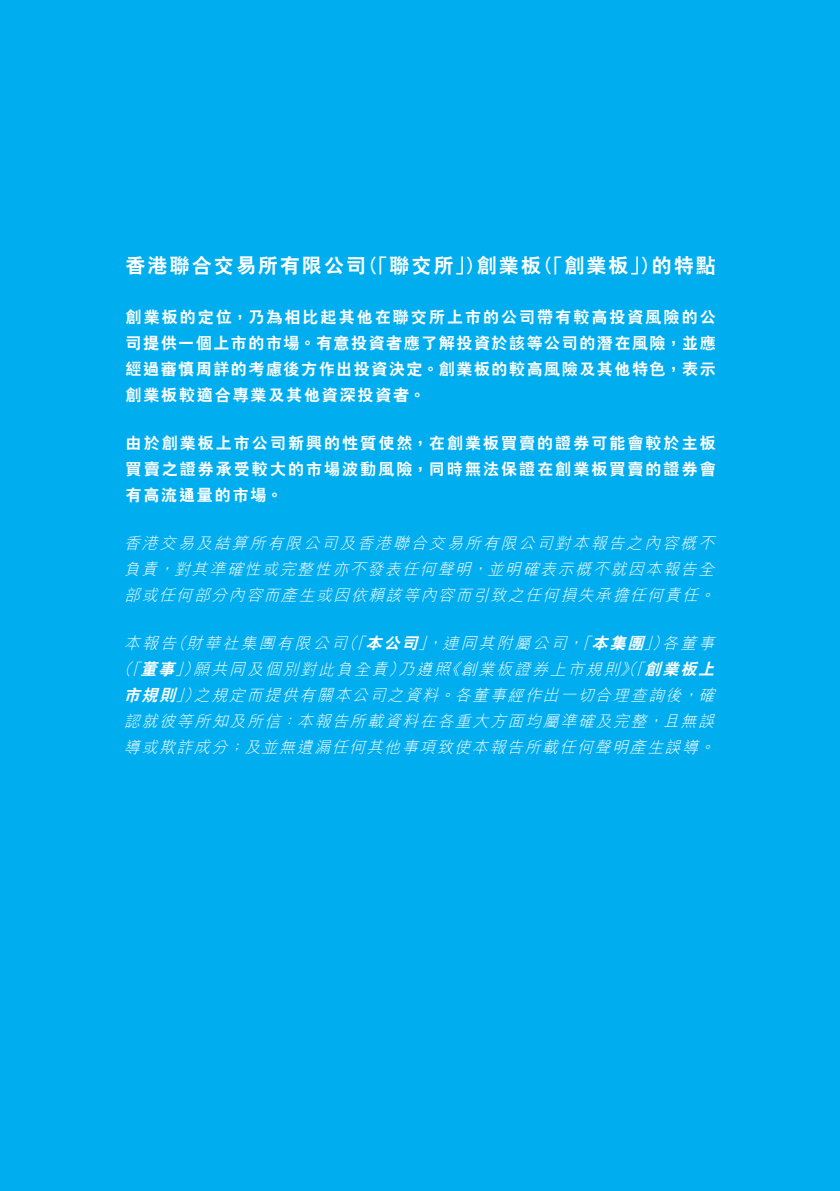
<style>
.page{position:relative;width:840px;height:1191px;background:#fff}
.page>*{position:absolute;margin:0;border:0;box-sizing:border-box;transform-origin:0 0}
._03_H1{font:800 20px "C Hei 2 HK";letter-spacing:.1em;color:#fff}
._01_Body_Text{font:italic 300 16px/26px "M Hei HK";color:#fff;text-align:right}
._01_Body_Text-2{font:800 16px/26px "C Hei 2 HK";letter-spacing:.115em;color:#fff;text-align:justify}
._01_Body_Text-3{font:italic 800 16px "C Hei 2 HK";color:#fff}
</style>
<div class="page">
<div style="left:0;top:0;width:839px;height:1191px;background:#00aeef"></div>
<p class="_03_H1" style="left:476px;top:252px;width:66px">創業板</p>
<p class="_03_H1" style="left:533px;top:252px;width:127px">（「創業板」）</p>
<p class="_03_H1" style="left:125px;top:252px;width:242px">香港聯合交易所有限公司</p>
<p class="_01_Body_Text-2" style="left:125px;top:304px;width:591px">創業板的定位，乃為相比起其他在聯交所上市的公司帶有較高投資風險的公司提供一個上市的市場。有意投資者應了解投資於該等公司的潛在風險，並應經過審慎周詳的考慮後方作出投資決定。創業板的較高風險及其他特色，表示創業板較適合專業及其他資深投資者。</p>
<p class="_01_Body_Text-2" style="left:125px;top:430px;width:591px">由於創業板上市公司新興的性質使然，在創業板買賣的證券可能會較於主板買賣之證券承受較大的市場波動風險，同時無法保證在創業板買賣的證券會有高流通量的市場。</p>
<p class="_01_Body_Text" style="left:124px;top:529px;width:597px">香港交易及結算所有限公司及香港聯合交易所有限公司對本報告之內容概不並明確表示概不就因本報告全</p>
<p class="_03_H1" style="left:358px;top:252px;width:127px">（「聯交所」）</p>
<p class="_03_H1" style="left:651px;top:252px;width:66px">的特點</p>
<p class="_01_Body_Text" style="left:174px;top:555px;width:304px">對其準確性或完整性亦不發表任何聲明</p>
<p class="_01_Body_Text" style="left:124px;top:555px;width:41px">負責</p>
<p class="_01_Body_Text" style="left:158px;top:555px;width:23px">，</p>
<p class="_01_Body_Text" style="left:471px;top:555px;width:23px">，</p>
<p class="_01_Body_Text" style="left:124px;top:581px;width:581px">部或任何部分內容而產生或因依賴該等內容而引致之任何損失承擔任何責任</p>
<p class="_01_Body_Text" style="left:661px;top:629px;width:59px">各董事</p>
<p class="_01_Body_Text" style="left:698px;top:581px;width:23px">。</p>
<p class="_01_Body_Text-3" style="left:591px;top:632px;width:59px">本集團</p>
<p class="_01_Body_Text" style="left:170px;top:629px;width:23px">（</p>
<p class="_01_Body_Text" style="left:341px;top:629px;width:31px">（「</p>
<p class="_01_Body_Text" style="left:643px;top:629px;width:31px">」）</p>
<p class="_01_Body_Text" style="left:442px;top:629px;width:131px">連同其附屬公司</p>
<p class="_01_Body_Text" style="left:124px;top:629px;width:230px">本報告財華社集團有限公司</p>
<p class="_01_Body_Text-3" style="left:365px;top:632px;width:59px">本公司</p>
<p class="_01_Body_Text" style="left:417px;top:629px;width:31px">，」</p>
<p class="_01_Body_Text" style="left:566px;top:629px;width:31px">「，</p>
<p class="_01_Body_Text-3" style="left:644px;top:658px;width:77px">創業板上</p>
<p class="_01_Body_Text" style="left:116px;top:655px;width:31px">（「</p>
<p class="_01_Body_Text" style="left:174px;top:655px;width:31px">」）</p>
<p class="_01_Body_Text" style="left:388px;top:655px;width:23px">）</p>
<p class="_01_Body_Text" style="left:619px;top:655px;width:32px">》（「</p>
<p class="_01_Body_Text" style="left:193px;top:655px;width:433px">願共同及個別對此負全責乃遵照創業板證券上市規則</p>
<p class="_01_Body_Text-3" style="left:140px;top:658px;width:41px">董事</p>
<p class="_01_Body_Text" style="left:444px;top:655px;width:23px">《</p>
<p class="_01_Body_Text-3" style="left:124px;top:684px;width:58px">市規則</p>
<p class="_01_Body_Text" style="left:175px;top:681px;width:31px">」）</p>
<p class="_01_Body_Text" style="left:454px;top:681px;width:234px">各董事經作出一切合理查詢後</p>
<p class="_01_Body_Text" style="left:194px;top:681px;width:251px">之規定而提供有關本公司之資料</p>
<p class="_01_Body_Text" style="left:697px;top:681px;width:23px">確</p>
<p class="_01_Body_Text" style="left:438px;top:681px;width:23px">。</p>
<p class="_01_Body_Text" style="left:681px;top:681px;width:23px">，</p>
<p class="_01_Body_Text" style="left:297px;top:707px;width:356px">本報告所載資料在各重大方面均屬準確及完整</p>
<p class="_01_Body_Text" style="left:124px;top:707px;width:163px">認就彼等所知及所信</p>
<p class="_01_Body_Text" style="left:662px;top:707px;width:58px">且無誤</p>
<p class="_01_Body_Text" style="left:280px;top:707px;width:23px">：</p>
<p class="_01_Body_Text" style="left:646px;top:707px;width:23px">，</p>
<p class="_01_Body_Text" style="left:244px;top:733px;width:461px">及並無遺漏任何其他事項致使本報告所載任何聲明產生誤導</p>
<p class="_01_Body_Text" style="left:124px;top:733px;width:111px">導或欺詐成分</p>
<p class="_01_Body_Text" style="left:228px;top:733px;width:23px">；</p>
<p class="_01_Body_Text" style="left:698px;top:733px;width:23px">。</p>
</div>
